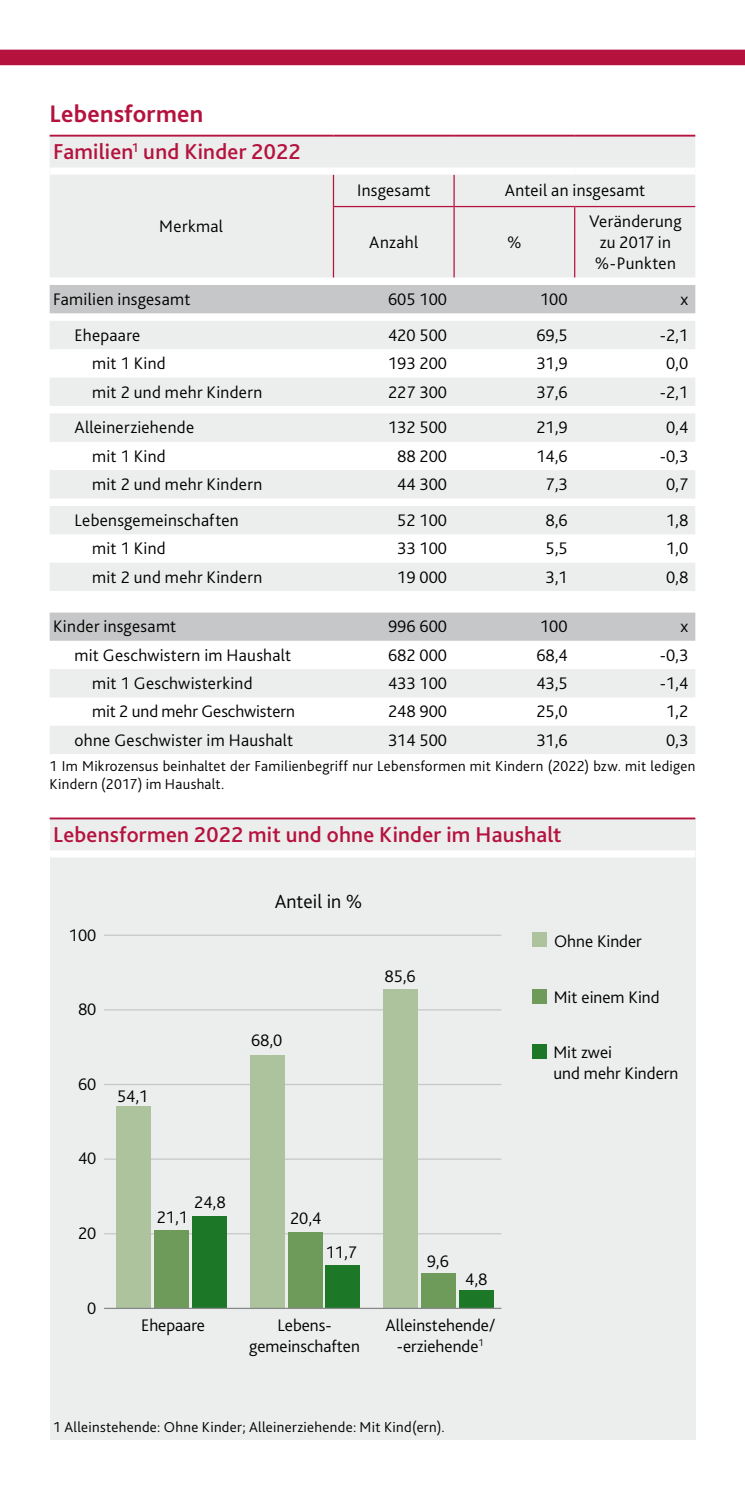
<style>
.page{position:relative;width:745px;height:1489px;background:#fff}
.page>*{position:absolute;margin:0;border:0;box-sizing:border-box;transform-origin:0 0}
.Headline_Tabelle{font:700 25px "Bliss 2";letter-spacing:.01em;color:#b5123e}
.Tabelle_rote_Übersch{font:500 22.5px "Bliss 2";letter-spacing:.01em;color:#b5123e}
.t1{font:300 20px "Bliss 2";color:#000}
.Tabellentext{font:300 17.5px "Bliss 2";letter-spacing:.015em;color:#000}
.Tabelle_rb{font:300 17.5px "Bliss 2";color:#000}
.Tabellenkopf{font:300 17.5px/21px "Bliss 2";color:#000;text-align:center}
.Tabellenkopf-2{font:300 17.5px/21px "Bliss 2";letter-spacing:.02em;color:#000;text-align:center}
.Fussnote{font:300 15px/18px "Bliss 2";letter-spacing:.02em;color:#000}
</style>
<div class="page">
<div style="left:50px;top:137px;width:644px;height:141px;background:#eceded"></div>
<svg style="left:50px;top:285px;width:644px;height:306px;fill:#eceded"></svg>
<svg style="left:50px;top:612px;width:644px;height:142px"></svg>
<hr style="left:332px;top:175px;width:2px;height:31px;background:#b5123e">
<hr style="left:453px;top:175px;width:1px;height:31px;background:#b5123e">
<hr style="left:332px;top:206px;width:122px;height:1px;background:#b5123e">
<hr style="left:332px;top:207px;width:2px;height:70px;background:#b5123e">
<hr style="left:454px;top:206px;width:120px;height:1px;background:#b5123e">
<hr style="left:453px;top:207px;width:1px;height:70px;background:#b5123e">
<hr style="left:574px;top:206px;width:120px;height:1px;background:#b5123e">
<hr style="left:573px;top:207px;width:2px;height:70px;background:#b5123e">
<hr style="left:50px;top:135px;width:283px;height:2px;background:#b5123e">
<hr style="left:333px;top:135px;width:121px;height:2px;background:#b5123e">
<hr style="left:454px;top:135px;width:120px;height:2px;background:#b5123e">
<hr style="left:574px;top:135px;width:120px;height:2px;background:#b5123e">
<div style="left:50px;top:167px;width:283px;height:8px;background:#fff"></div>
<div style="left:333px;top:167px;width:121px;height:8px;background:#fff"></div>
<div style="left:454px;top:167px;width:120px;height:8px;background:#fff"></div>
<div style="left:574px;top:167px;width:120px;height:8px;background:#fff"></div>
<div style="left:0;top:50px;width:744px;height:15px;background:#b5123e"></div>
<div style="left:50px;top:845px;width:644px;height:594px;background:#eceded"></div>
<hr style="left:104px;top:1009px;width:397px;height:1px;background:#c6c7c8">
<hr style="left:104px;top:1083px;width:397px;height:2px;background:#c6c7c8">
<hr style="left:104px;top:1158px;width:397px;height:1px;background:#c6c7c8">
<hr style="left:104px;top:1232px;width:397px;height:2px;background:#c6c7c8">
<hr style="left:104px;top:934px;width:397px;height:1px;background:#c6c7c8">
<div style="left:531px;top:932px;width:15px;height:14px;background:#adc39d"></div>
<div style="left:531px;top:989px;width:15px;height:14px;background:#6e9a5a"></div>
<div style="left:531px;top:1044px;width:15px;height:14px;background:#1c7826"></div>
<div style="left:192px;top:1215px;width:35px;height:93px;background:#1c7826"></div>
<div style="left:325px;top:1264px;width:35px;height:44px;background:#1c7826"></div>
<div style="left:458px;top:1290px;width:35px;height:18px;background:#1c7826"></div>
<div style="left:154px;top:1229px;width:35px;height:79px;background:#6e9a5a"></div>
<div style="left:287px;top:1232px;width:35px;height:76px;background:#6e9a5a"></div>
<div style="left:421px;top:1272px;width:34px;height:36px;background:#6e9a5a"></div>
<div style="left:116px;top:1106px;width:35px;height:202px;background:#adc39d"></div>
<div style="left:250px;top:1054px;width:34px;height:254px;background:#adc39d"></div>
<div style="left:383px;top:988px;width:35px;height:320px;background:#adc39d"></div>
<hr style="left:104px;top:1307px;width:397px;height:1px;background:#87888a">
<div style="left:50px;top:818px;width:644px;height:35px;background:#eceded"></div>
<div style="left:50px;top:850px;width:644px;height:7px;background:#fff"></div>
<hr style="left:50px;top:817px;width:644px;height:2px;background:#b5123e">
<p class="Headline_Tabelle" style="left:50px;top:99px;width:155px">Lebensformen</p>
<p class="Tabelle_rote_Übersch" style="left:53px;top:138px;width:249px">Familien<sup>1</sup> und Kinder 2022</p>
<p class="Tabellenkopf-2" style="left:159px;top:215px;width:65px">Merkmal</p>
<p class="Tabellenkopf-2" style="left:357px;top:179px;width:75px">Insgesamt</p>
<p class="Tabellenkopf" style="left:504px;top:179px;width:142px">Anteil an insgesamt</p>
<p class="Tabellenkopf" style="left:369px;top:231px;width:50px">Anzahl</p>
<p class="Tabellenkopf" style="left:507px;top:231px;width:16px">%</p>
<p class="Tabellenkopf-2" style="left:588px;top:210px;width:94px">Veränderung zu 2017 in %-Punkten</p>
<p class="Tabellentext" style="left:53px;top:288px;width:139px">Familien insgesamt</p>
<p class="Tabelle_rb" style="left:388px;top:288px;width:60px">605 100</p>
<p class="Tabelle_rb" style="left:539px;top:288px;width:29px">100</p>
<p class="Tabelle_rb" style="left:680px;top:288px;width:9px">x</p>
<p class="Tabellentext" style="left:74px;top:324px;width:67px">Ehepaare</p>
<p class="Tabelle_rb" style="left:388px;top:324px;width:60px">420 500</p>
<p class="Tabelle_rb" style="left:536px;top:324px;width:33px">69,5</p>
<p class="Tabelle_rb" style="left:659px;top:324px;width:30px">-2,1</p>
<p class="Tabellentext" style="left:92px;top:352px;width:75px">mit 1 Kind</p>
<p class="Tabelle_rb" style="left:388px;top:352px;width:60px">193 200</p>
<p class="Tabelle_rb" style="left:536px;top:352px;width:33px">31,9</p>
<p class="Tabelle_rb" style="left:665px;top:352px;width:24px">0,0</p>
<p class="Tabellentext" style="left:92px;top:381px;width:171px">mit 2 und mehr Kindern</p>
<p class="Tabelle_rb" style="left:388px;top:381px;width:60px">227 300</p>
<p class="Tabelle_rb" style="left:536px;top:381px;width:33px">37,6</p>
<p class="Tabelle_rb" style="left:659px;top:381px;width:30px">-2,1</p>
<p class="Tabellentext" style="left:74px;top:416px;width:121px">Alleinerziehende</p>
<p class="Tabelle_rb" style="left:388px;top:416px;width:60px">132 500</p>
<p class="Tabelle_rb" style="left:536px;top:416px;width:33px">21,9</p>
<p class="Tabelle_rb" style="left:665px;top:416px;width:24px">0,4</p>
<p class="Tabellentext" style="left:92px;top:445px;width:75px">mit 1 Kind</p>
<p class="Tabelle_rb" style="left:397px;top:445px;width:51px">88 200</p>
<p class="Tabelle_rb" style="left:536px;top:445px;width:33px">14,6</p>
<p class="Tabelle_rb" style="left:659px;top:445px;width:30px">-0,3</p>
<p class="Tabellentext" style="left:92px;top:473px;width:171px">mit 2 und mehr Kindern</p>
<p class="Tabelle_rb" style="left:397px;top:473px;width:51px">44 300</p>
<p class="Tabelle_rb" style="left:545px;top:473px;width:24px">7,3</p>
<p class="Tabelle_rb" style="left:665px;top:473px;width:24px">0,7</p>
<p class="Tabellentext" style="left:74px;top:509px;width:166px">Lebensgemeinschaften</p>
<p class="Tabelle_rb" style="left:397px;top:509px;width:51px">52 100</p>
<p class="Tabelle_rb" style="left:545px;top:509px;width:24px">8,6</p>
<p class="Tabelle_rb" style="left:665px;top:509px;width:24px">1,8</p>
<p class="Tabellentext" style="left:92px;top:537px;width:75px">mit 1 Kind</p>
<p class="Tabelle_rb" style="left:397px;top:537px;width:51px">33 100</p>
<p class="Tabelle_rb" style="left:545px;top:537px;width:24px">5,5</p>
<p class="Tabelle_rb" style="left:665px;top:537px;width:24px">1,0</p>
<p class="Tabellentext" style="left:92px;top:566px;width:171px">mit 2 und mehr Kindern</p>
<p class="Tabelle_rb" style="left:397px;top:566px;width:51px">19 000</p>
<p class="Tabelle_rb" style="left:545px;top:566px;width:24px">3,1</p>
<p class="Tabelle_rb" style="left:665px;top:566px;width:24px">0,8</p>
<p class="Tabellentext" style="left:53px;top:615px;width:125px">Kinder insgesamt</p>
<p class="Tabelle_rb" style="left:388px;top:615px;width:60px">996 600</p>
<p class="Tabelle_rb" style="left:539px;top:615px;width:29px">100</p>
<p class="Tabelle_rb" style="left:680px;top:615px;width:9px">x</p>
<p class="Tabellentext" style="left:74px;top:644px;width:218px">mit Geschwistern im Haushalt</p>
<p class="Tabelle_rb" style="left:388px;top:644px;width:60px">682 000</p>
<p class="Tabelle_rb" style="left:536px;top:644px;width:33px">68,4</p>
<p class="Tabelle_rb" style="left:659px;top:644px;width:30px">-0,3</p>
<p class="Tabellentext" style="left:92px;top:672px;width:162px">mit 1 Geschwisterkind</p>
<p class="Tabelle_rb" style="left:388px;top:672px;width:60px">433 100</p>
<p class="Tabelle_rb" style="left:536px;top:672px;width:33px">43,5</p>
<p class="Tabelle_rb" style="left:659px;top:672px;width:30px">-1,4</p>
<p class="Tabellentext" style="left:92px;top:700px;width:204px">mit 2 und mehr Geschwistern</p>
<p class="Tabelle_rb" style="left:388px;top:700px;width:60px">248 900</p>
<p class="Tabelle_rb" style="left:536px;top:700px;width:33px">25,0</p>
<p class="Tabelle_rb" style="left:665px;top:700px;width:24px">1,2</p>
<p class="Tabellentext" style="left:74px;top:729px;width:220px">ohne Geschwister im Haushalt</p>
<p class="Tabelle_rb" style="left:388px;top:729px;width:60px">314 500</p>
<p class="Tabelle_rb" style="left:536px;top:729px;width:33px">31,6</p>
<p class="Tabelle_rb" style="left:665px;top:729px;width:24px">0,3</p>
<p class="Fussnote" style="left:50px;top:756px;width:646px">1 Im Mikrozensus beinhaltet der Familienbegriff nur Lebensformen mit Kindern (2022) bzw. mit ledigen<br>Kindern (2017) im Haushalt.</p>
<p class="Tabelle_rote_Übersch" style="left:53px;top:820px;width:509px">Lebensformen 2022 mit und ohne Kinder im Haushalt</p>
<p class="Tabellenkopf" style="left:69px;top:923px;width:29px">100</p>
<p class="Tabellenkopf" style="left:78px;top:998px;width:20px">80</p>
<p class="Tabellenkopf" style="left:78px;top:1073px;width:20px">60</p>
<p class="Tabellenkopf" style="left:78px;top:1147px;width:20px">40</p>
<p class="Tabellenkopf" style="left:78px;top:1222px;width:20px">20</p>
<p class="Tabellenkopf" style="left:87px;top:1296px;width:11px">0</p>
<p class="Tabellenkopf" style="left:117px;top:1084px;width:33px">54,1</p>
<p class="t1" style="left:274px;top:888px;width:89px">Anteil in %</p>
<p class="Tabellenkopf" style="left:251px;top:1029px;width:33px">68,0</p>
<p class="Tabellenkopf" style="left:384px;top:964px;width:33px">85,6</p>
<p class="Tabellenkopf" style="left:157px;top:1206px;width:33px">21,1</p>
<p class="Tabellenkopf" style="left:194px;top:1191px;width:33px">24,8</p>
<p class="Tabellenkopf" style="left:290px;top:1206px;width:33px">20,4</p>
<p class="Tabellenkopf" style="left:325px;top:1240px;width:33px">11,7</p>
<p class="Tabellenkopf" style="left:426px;top:1249px;width:24px">9,6</p>
<p class="Tabellenkopf" style="left:465px;top:1268px;width:24px">4,8</p>
<p class="Tabellenkopf" style="left:141px;top:1314px;width:65px">Ehepaare</p>
<p class="Tabellenkopf" style="left:385px;top:1314px;width:111px">Alleinstehende/ -erziehende<sup>1</sup></p>
<p class="Tabellenkopf" style="left:249px;top:1314px;width:112px">Lebens&shy;gemeinschaften</p>
<p class="Fussnote" style="left:53px;top:1417px;width:393px">1 Alleinstehende: Ohne Kinder; Alleinerziehende: Mit Kind(ern).</p>
<p class="Tabellenkopf" style="left:553px;top:930px;width:89px">Ohne Kinder</p>
<p class="Tabellenkopf" style="left:553px;top:986px;width:107px">Mit einem Kind</p>
<p class="Tabellenkopf" style="left:553px;top:1041px;width:126px;text-align:left">Mit zwei<br>und mehr Kindern</p>
</div>
